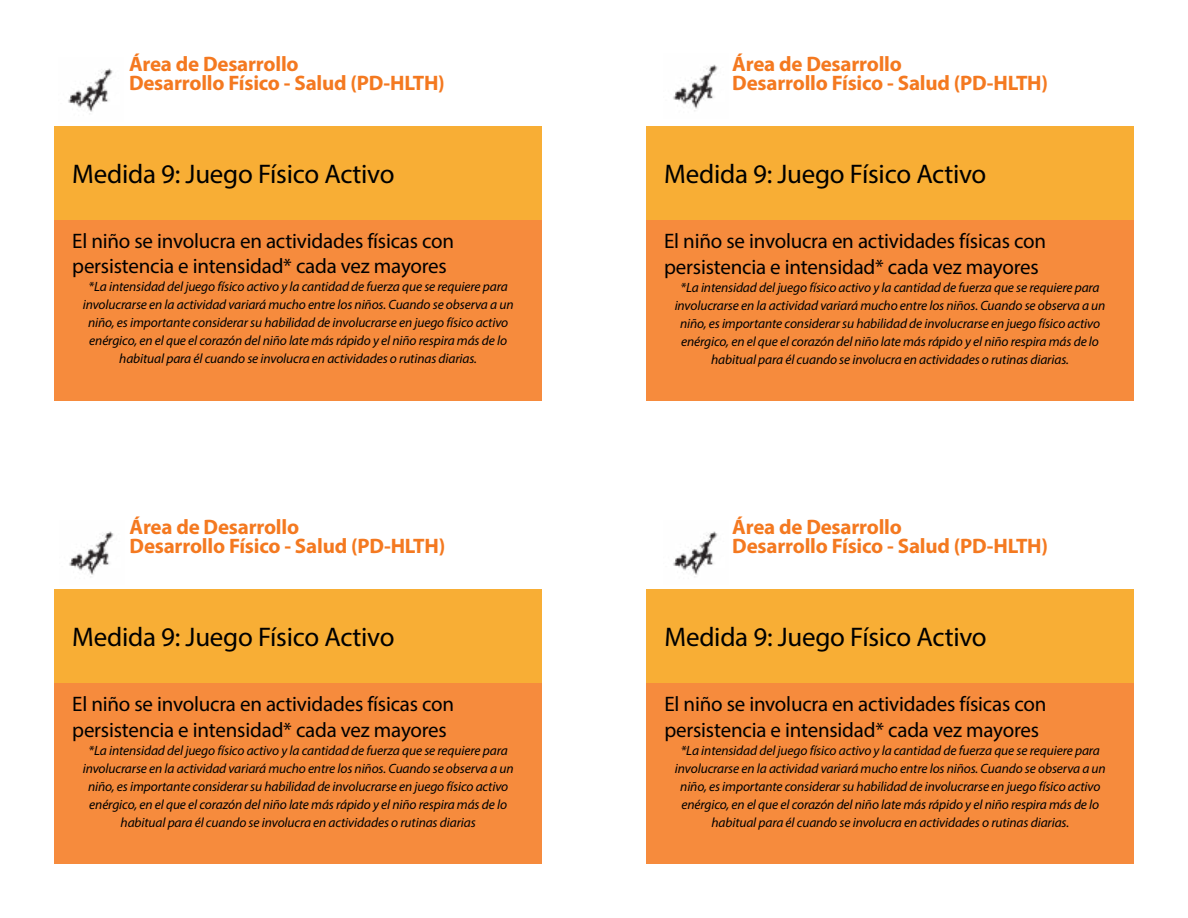
<style>
.page{position:relative;width:1188px;height:918px;background:#fff}
.page>*{position:absolute;margin:0;border:0;box-sizing:border-box;transform-origin:0 0}
.Measure{font:27px "Myriad Pro";letter-spacing:-.01em;color:#000}
.Measure_description{font:21px/25.5px "Myriad Pro";letter-spacing:-.01em;color:#000}
.t1{font:700 21px/19.5px "Myriad Pro";letter-spacing:-.01em;color:#f47920}
.Measure_description-2{font:italic 13.5px/18px "Myriad Pro";letter-spacing:-.01em;color:#000;text-align:center}
</style>
<div class="page">
<img style="left:673px;top:64px;width:45px;height:47px">
<img style="left:68px;top:68px;width:45px;height:46px">
<img style="left:673px;top:531px;width:45px;height:46px">
<img style="left:69px;top:531px;width:45px;height:46px">
<div style="left:54px;top:214px;width:488px;height:187px;background:#f68b3d"></div>
<div style="left:646px;top:214px;width:488px;height:187px;background:#f68b3d"></div>
<div style="left:54px;top:677px;width:488px;height:187px;background:#f68b3d"></div>
<div style="left:646px;top:677px;width:488px;height:187px;background:#f68b3d"></div>
<div style="left:54px;top:126px;width:488px;height:94px;background:#f8ae35"></div>
<div style="left:646px;top:126px;width:488px;height:94px;background:#f8ae35"></div>
<div style="left:54px;top:589px;width:488px;height:94px;background:#f8ae35"></div>
<div style="left:646px;top:590px;width:488px;height:93px;background:#f8ae35"></div>
<h2 class="t1" style="left:129px;top:53px;width:317px">Área de Desarrollo<br>Desarrollo Físico - Salud (PD-HLTH)</h2>
<h2 class="t1" style="left:732px;top:53px;width:317px">Área de Desarrollo<br>Desarrollo Físico - Salud (PD-HLTH)</h2>
<p class="Measure" style="left:72px;top:157px;width:324px">Medida 9: Juego Físico Activo</p>
<p class="Measure" style="left:664px;top:158px;width:324px">Medida 9: Juego Físico Activo</p>
<p class="Measure_description" style="left:72px;top:228px;width:384px">El niño se involucra en actividades físicas con persistencia e intensidad* cada vez mayores</p>
<p class="Measure_description-2" style="left:83px;top:278px;width:432px">*La intensidad del juego físico activo y la cantidad de fuerza que se requiere para involucrarse en la actividad variará mucho entre los niños. Cuando se observa a un niño, es importante considerar su habilidad de involucrarse en juego físico activo enérgico, en el que el corazón del niño late más rápido y el niño respira más de lo habitual para él cuando se involucra en actividades o rutinas diarias.</p>
<h2 class="t1" style="left:130px;top:516px;width:317px">Área de Desarrollo<br>Desarrollo Físico - Salud (PD-HLTH)</h2>
<p class="Measure_description" style="left:664px;top:228px;width:384px">El niño se involucra en actividades físicas con persistencia e intensidad* cada vez mayores</p>
<p class="Measure_description-2" style="left:675px;top:278px;width:432px">*La intensidad del juego físico activo y la cantidad de fuerza que se requiere para involucrarse en la actividad variará mucho entre los niños. Cuando se observa a un niño, es importante considerar su habilidad de involucrarse en juego físico activo enérgico, en el que el corazón del niño late más rápido y el niño respira más de lo habitual para él cuando se involucra en actividades o rutinas diarias.</p>
<h2 class="t1" style="left:732px;top:516px;width:317px">Área de Desarrollo<br>Desarrollo Físico - Salud (PD-HLTH)</h2>
<p class="Measure" style="left:72px;top:621px;width:324px">Medida 9: Juego Físico Activo</p>
<p class="Measure" style="left:664px;top:621px;width:324px">Medida 9: Juego Físico Activo</p>
<p class="Measure_description" style="left:72px;top:691px;width:384px">El niño se involucra en actividades físicas con persistencia e intensidad* cada vez mayores</p>
<p class="Measure_description-2" style="left:83px;top:741px;width:432px">*La intensidad del juego físico activo y la cantidad de fuerza que se requiere para involucrarse en la actividad variará mucho entre los niños. Cuando se observa a un niño, es importante considerar su habilidad de involucrarse en juego físico activo enérgico, en el que el corazón del niño late más rápido y el niño respira más de lo habitual para él cuando se involucra en actividades o rutinas diarias</p>
<p class="Measure_description" style="left:664px;top:691px;width:384px">El niño se involucra en actividades físicas con persistencia e intensidad* cada vez mayores</p>
<p class="Measure_description-2" style="left:675px;top:741px;width:432px">*La intensidad del juego físico activo y la cantidad de fuerza que se requiere para involucrarse en la actividad variará mucho entre los niños. Cuando se observa a un niño, es importante considerar su habilidad de involucrarse en juego físico activo enérgico, en el que el corazón del niño late más rápido y el niño respira más de lo habitual para él cuando se involucra en actividades o rutinas diarias.</p>
</div>
